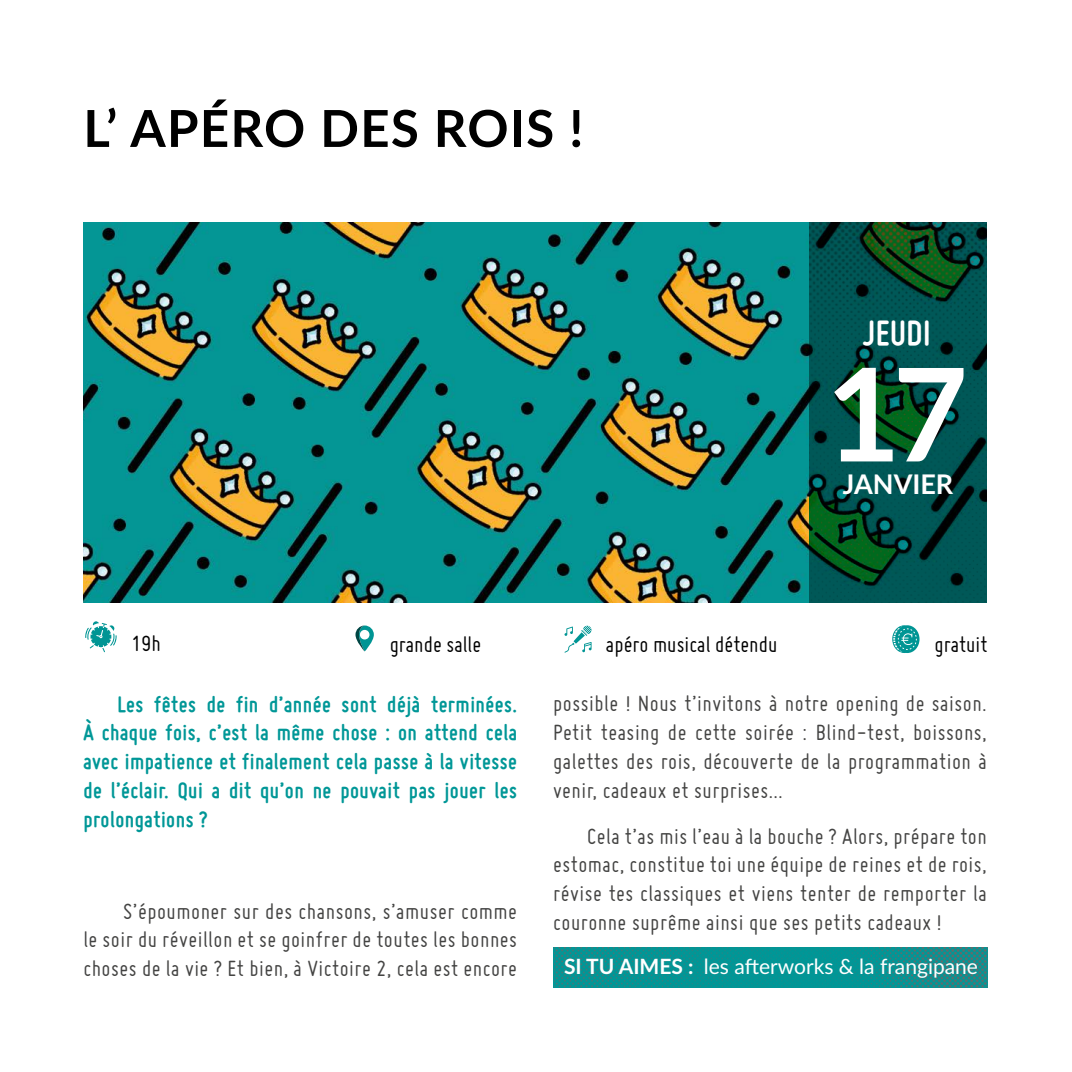
<style>
.page{position:relative;width:1072px;height:1072px;background:#fff}
.page>*{position:absolute;margin:0;border:0;box-sizing:border-box;transform-origin:0 0}
.t1{font:700 129.3px "Lato";color:#fff}
.t2{font:700 51px "Lato";letter-spacing:.025em;color:#000}
.t3{font:700 37.5px "Miso";letter-spacing:.015em;color:#fff}
.t4{font:700 27px "Lato";color:#fff}
.t5{font:24px/28.8px "Miso";letter-spacing:.02em;color:#434342;text-align:justify}
.t6{font:700 24px/28.8px "Miso";letter-spacing:.02em;color:#009797;text-align:justify}
.t7{font:24px "Miso";color:#000}
.t8{font:21px "Lato";color:#fff}
.s1{font-weight:700}
</style>
<div class="page">
<img style="left:83px;top:222px;width:726px;height:381px">
<img style="left:809px;top:222px;width:177px;height:381px">
<svg style="left:85px;top:621px;width:32px;height:31px"></svg>
<svg style="left:355px;top:625px;width:19px;height:26px"></svg>
<svg style="left:564px;top:625px;width:27px;height:27px"></svg>
<svg style="left:892px;top:625px;width:27px;height:28px"></svg>
<img style="left:554px;top:947px;width:433px;height:40px">
<p class="t2" style="left:83px;top:91px;width:501px">L’ APÉRO DES ROIS !</p>
<p class="t3" style="left:862px;top:312px;width:69px">JEUDI</p>
<p class="t1" style="left:825px;top:319px;width:144px">17</p>
<p class="t4" style="left:842px;top:464px;width:112px">JANVIER</p>
<p class="t7" style="left:131px;top:630px;width:31px">19h</p>
<p class="t7" style="left:390px;top:631px;width:93px">grande salle</p>
<p class="t7" style="left:606px;top:631px;width:173px">apéro musical détendu</p>
<p class="t7" style="left:934px;top:631px;width:54px">gratuit</p>
<p class="t6" style="left:83px;top:689px;width:435px;text-indent:34px">Les fêtes de fin d’année sont déjà terminées.<br>À chaque fois, c’est la même chose : on attend cela avec impatience et finalement cela passe à la vitesse de l’éclair. Qui a dit qu’on ne pouvait pas jouer les prolongations ?</p>
<p class="t5" style="left:83px;top:896px;width:435px;text-indent:40px">S’époumoner sur des chansons, s’amuser comme le soir du réveillon et se goinfrer de toutes les bonnes choses de la vie ? Et bien, à Victoire 2, cela est encore</p>
<p class="t5" style="left:553px;top:689px;width:435px">possible ! Nous t’invitons à notre opening de saison.<br>Petit teasing de cette soirée : Blind-test, boissons, galettes des rois, découverte de la programmation à venir, cadeaux et surprises…</p>
<p class="t5" style="left:553px;top:821px;width:435px;text-indent:34px">Cela t’as mis l’eau à la bouche ? Alors, prépare ton estomac, constitue toi une équipe de reines et de rois, révise tes classiques et viens tenter de remporter la couronne suprême ainsi que ses petits cadeaux !</p>
<p class="t8" style="left:564px;top:951px;width:415px"><span class="s1">SI TU AIMES :</span> les afterworks &amp; la frangipane</p>
</div>
